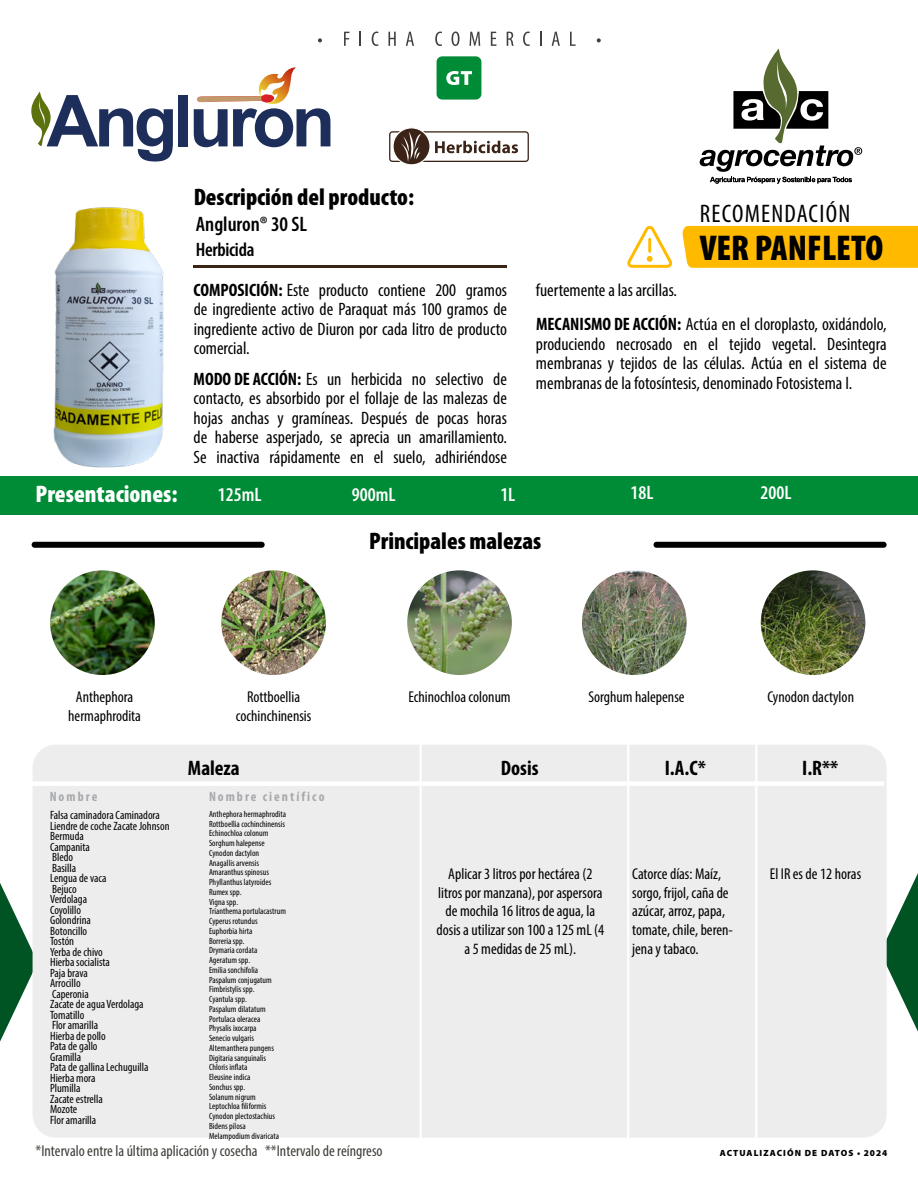
<style>
.page{position:relative;width:918px;height:1188px;background:#fff}
.page>*{position:absolute;margin:0;border:0;box-sizing:border-box;transform-origin:0 0}
.t1{font:900 condensed 36px "Myriad Pro";color:#000}
.t2{font:condensed 25.5px "Myriad Pro";letter-spacing:.05em;color:#000}
.t3{font:900 condensed 24px "Myriad Pro";color:#000}
.t4{font:900 condensed 24px "Myriad Pro";color:#fff}
.t5{font:700 condensed 21px "Myriad Pro";color:#000}
.t6{font:600 condensed 21px "Myriad Pro";color:#000}
.t7{font:600 condensed 19.5px "Myriad Pro";color:#fff}
.t8{font:600 condensed 19.5px "Myriad Pro";letter-spacing:-.015em;color:#000}
.t9{font:condensed 18px/19.5px "Myriad Pro";color:#000;text-align:justify}
.t10{font:condensed 15.75px/18.9px "Myriad Pro";color:#000;text-align:center}
.t11{font:condensed 15.75px "Myriad Pro";color:#3d3d38}
.t12{font:700 condensed 13.5px "Myriad Pro";letter-spacing:.15em;color:#a7a9ac}
.t13{font:condensed 12px/10.5px "Myriad Pro";color:#000}
.t14{font:condensed 9px/9.8px "Myriad Pro";letter-spacing:.005em;color:#000}
.t15{font:900 9px "Myriad Pro";letter-spacing:.12em;color:#000}
.s1{font-weight:700}
</style>
<div class="page">
<svg style="left:887px;top:873px;width:31px;height:159px"></svg>
<svg style="left:0;top:883px;width:33px;height:159px"></svg>
<div style="left:682px;top:226px;width:236px;height:42px;background:#ffba00"></div>
<svg style="left:318px;top:38px;width:4px;height:4px"></svg>
<svg style="left:344px;top:32px;width:5px;height:14px"></svg>
<svg style="left:360px;top:32px;width:1px;height:14px"></svg>
<svg style="left:372px;top:32px;width:6px;height:14px"></svg>
<svg style="left:388px;top:32px;width:8px;height:14px"></svg>
<svg style="left:406px;top:32px;width:8px;height:14px"></svg>
<svg style="left:435px;top:32px;width:7px;height:14px"></svg>
<svg style="left:451px;top:32px;width:9px;height:14px"></svg>
<svg style="left:470px;top:32px;width:10px;height:14px"></svg>
<svg style="left:491px;top:32px;width:5px;height:14px"></svg>
<svg style="left:507px;top:32px;width:7px;height:14px"></svg>
<svg style="left:523px;top:32px;width:7px;height:14px"></svg>
<svg style="left:540px;top:32px;width:2px;height:14px"></svg>
<svg style="left:552px;top:32px;width:8px;height:14px"></svg>
<svg style="left:570px;top:32px;width:6px;height:14px"></svg>
<svg style="left:597px;top:38px;width:4px;height:4px"></svg>
<div style="left:0;top:476px;width:918px;height:38px;background:#008c36"></div>
<div style="left:33px;top:745px;width:854px;height:393px;background:#ededed;border-radius:23px"></div>
<hr style="left:420px;top:742px;width:2px;height:403px;background:#fff">
<hr style="left:627px;top:742px;width:2px;height:403px;background:#fff">
<hr style="left:755px;top:742px;width:2px;height:403px;background:#fff">
<div style="left:28px;top:781px;width:856px;height:5px;background:#fff"></div>
<hr style="left:194px;top:265px;width:313px;height:3px;background:#3b2414">
<svg style="left:627px;top:226px;width:45px;height:42px"></svg>
<svg style="left:700px;top:49px;width:162px;height:135px"></svg>
<div style="left:437px;top:56px;width:44px;height:44px;background:#008c36;border-radius:6px"></div>
<svg style="left:446px;top:71px;width:26px;height:14px"></svg>
<img style="left:53px;top:207px;width:111px;height:261px">
<img style="left:50px;top:570px;width:105px;height:105px;border-radius:52px">
<img style="left:221px;top:570px;width:105px;height:105px;border-radius:52px">
<img style="left:407px;top:570px;width:105px;height:105px;border-radius:52px">
<img style="left:582px;top:570px;width:105px;height:105px;border-radius:52px">
<img style="left:761px;top:570px;width:104px;height:105px;border-radius:52px">
<svg style="left:31px;top:92px;width:142px;height:70px"></svg>
<div style="left:178px;top:95px;width:10px;height:51px;background:#1c2e59"></div>
<svg style="left:194px;top:96px;width:136px;height:51px"></svg>
<img style="left:259px;top:67px;width:37px;height:37px">
<svg style="left:389px;top:128px;width:140px;height:37px"></svg>
<div style="left:32px;top:542px;width:233px;height:6px;background:#000;border-radius:3px"></div>
<div style="left:654px;top:542px;width:233px;height:6px;background:#000;border-radius:3px"></div>
<h3 class="t4" style="left:36px;top:481px;width:143px">Presentaciones:</h3>
<h3 class="t3" style="left:194px;top:183px;width:222px">Descripción del producto:</h3>
<p class="t6" style="left:196px;top:212px;width:113px">Angluron® 30 SL</p>
<p class="t8" style="left:196px;top:239px;width:60px">Herbicida</p>
<p class="t9" style="left:194px;top:280px;width:315px"><span class="s1">COMPOSICIÓN:</span> Este producto contiene 200 gramos de ingrediente activo de Paraquat más 100 gramos de ingrediente activo de Diuron por cada litro de producto comercial.</p>
<p class="t9" style="left:194px;top:369px;width:315px"><span class="s1">MODO DE ACCIÓN:</span> Es un herbicida no selectivo de contacto, es absorbido por el follaje de las malezas de hojas anchas y gramíneas. Después de pocas horas de haberse asperjado, se aprecia un amarillamiento.<br>Se inactiva rápidamente en el suelo, adhiriéndose</p>
<h2 class="t2" style="left:700px;top:198px;width:152px">RECOMENDACIÓN</h2>
<p class="t9" style="left:536px;top:280px;width:143px">fuertemente a las arcillas.</p>
<h1 class="t1" style="left:700px;top:228px;width:185px">VER PANFLETO</h1>
<p class="t9" style="left:536px;top:314px;width:352px"><span class="s1">MECANISMO DE ACCIÓN:</span> Actúa en el cloroplasto, oxidándolo, produciendo necrosado en el tejido vegetal. Desintegra membranas y tejidos de las células. Actúa en el sistema de membranas de la fotosíntesis, denominado Fotosistema I.</p>
<p class="t7" style="left:218px;top:484px;width:45px">125mL</p>
<p class="t7" style="left:352px;top:484px;width:45px">900mL</p>
<p class="t7" style="left:500px;top:484px;width:17px">1L</p>
<p class="t7" style="left:631px;top:482px;width:25px">18L</p>
<p class="t7" style="left:761px;top:482px;width:32px">200L</p>
<h3 class="t3" style="left:369px;top:528px;width:174px">Principales malezas</h3>
<p class="t10" style="left:68px;top:687px;width:74px">Anthephora hermaphrodita</p>
<p class="t10" style="left:236px;top:687px;width:77px">Rottboellia cochinchinensis</p>
<p class="t10" style="left:408px;top:687px;width:104px">Echinochloa colonum</p>
<p class="t10" style="left:588px;top:687px;width:98px">Sorghum halepense</p>
<p class="t10" style="left:768px;top:687px;width:88px">Cynodon dactylon</p>
<p class="t5" style="left:188px;top:755px;width:53px">Maleza</p>
<p class="t12" style="left:50px;top:788px;width:49px">Nombre</p>
<p class="t12" style="left:209px;top:788px;width:117px">Nombre científico</p>
<p class="t13" style="left:50px;top:810px;width:121px">Falsa caminadora Caminadora<br>Liendre de coche Zacate Johnson<br>Bermuda<br>Campanita<br>Bledo<br>Basilla<br>Lengua de vaca<br>Bejuco<br>Verdolaga<br>Coyolillo<br>Golondrina<br>Botoncillo<br>Tostón<br>Yerba de chivo<br>Hierba socialista<br>Paja brava<br>Arrocillo<br>Caperonia<br>Zacate de agua Verdolaga<br>Tomatillo<br>Flor amarilla<br>Hierba de pollo<br>Pata de gallo<br>Gramilla<br>Pata de gallina Lechuguilla<br>Hierba mora<br>Plumilla<br>Zacate estrella<br>Mozote<br>Flor amarilla</p>
<p class="t14" style="left:209px;top:809px;width:79px">Anthephora hermaphrodita<br>Rottboellia cochinchinensis<br>Echinochloa colonum<br>Sorghum halepense<br>Cynodon dactylon<br>Anagallis arvensis<br>Amaranthus spinosus<br>Phyllanthus latyroides<br>Rumex spp.<br>Vigna spp.<br>Trianthema portulacastrum<br>Cyperus rotundus<br>Euphorbia hirta<br>Borreria spp.<br>Drymaria cordata<br>Ageratum spp.<br>Emilia sonchifolia<br>Paspalum conjugatum<br>Fimbristylis spp.<br>Cyantula spp.<br>Paspalum dilatatum<br>Portulaca oleracea<br>Physalis ixocarpa<br>Senecio vulgaris<br>Alternanthera pungens<br>Digitaria sanguinalis<br>Chloris inflata<br>Eleusine indica<br>Sonchus spp.<br>Solanum nigrum<br>Leptochloa filiformis<br>Cynodon plectostachius<br>Bidens pilosa<br>Melampodium divaricata</p>
<p class="t11" style="left:36px;top:1141px;width:349px">*Intervalo entre la última aplicación y cosecha **Intervalo de reíngreso</p>
<p class="t5" style="left:501px;top:754px;width:39px">Dosis</p>
<p class="t5" style="left:665px;top:754px;width:43px">I.A.C*</p>
<p class="t5" style="left:802px;top:754px;width:38px">I.R**</p>
<p class="t10" style="left:437px;top:864px;width:169px">Aplicar 3 litros por hectárea (2 litros por manzana), por aspersora de mochila 16 litros de agua, la dosis a utilizar son 100 a 125 mL (4 a 5 medidas de 25 mL).</p>
<p class="t10" style="left:632px;top:864px;width:102px;text-align:left">Catorce días: Maíz, sorgo, frijol, caña de azúcar, arroz, papa, tomate, chile, beren&shy;jena y tabaco.</p>
<p class="t10" style="left:770px;top:864px;width:93px">El IR es de 12 horas</p>
<p class="t15" style="left:720px;top:1148px;width:169px">ACTUALIZACIÓN DE DATOS • 2024</p>
</div>
